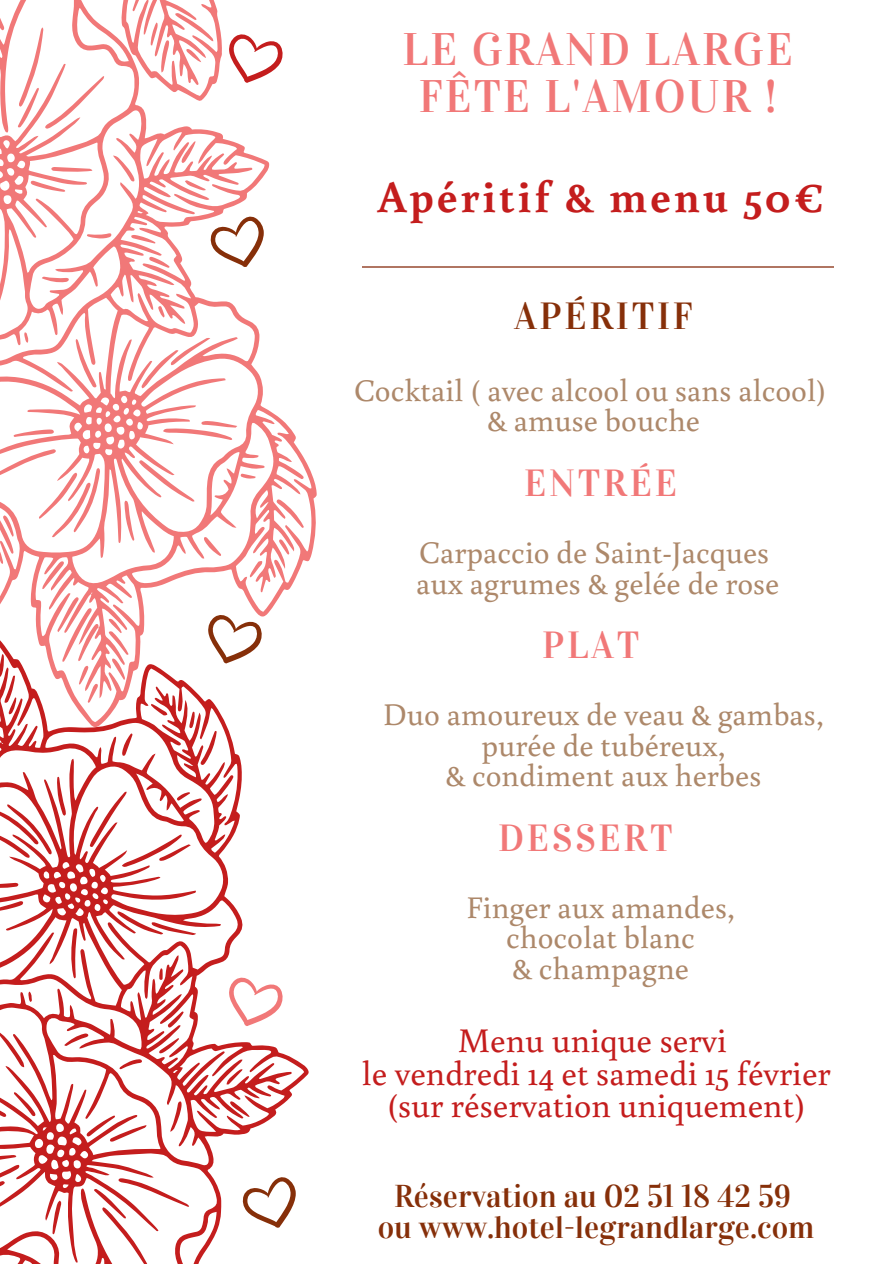
<style>
.page{position:relative;width:894px;height:1264px;background:#fff}
.page>*{position:absolute;margin:0;border:0;box-sizing:border-box;transform-origin:0 0}
.t1{font:45.3px/47.2px "Vidaloka";letter-spacing:.045em;color:#f17878;text-align:center}
.t2{font:700 45px "Buenard";letter-spacing:.075em;color:#c41d1d}
.t3{font:37.65px "Vidaloka";letter-spacing:.075em;color:#f17878}
.t4{font:37.65px "Vidaloka";letter-spacing:.075em;color:#862f09}
.t5{font:34.5px/32.7px "Buenard";color:#c41d1d;text-align:center}
.t6{font:31.5px "Buenard";color:#ad886a}
.t7{font:31.5px "Vidaloka";color:#862f09}
</style>
<div class="page">
<svg style="left:0;top:5px;width:317px;height:535px"></svg>
<svg style="left:13px;top:428px;width:41px;height:11px"></svg>
<svg style="left:163px;top:421px;width:74px;height:19px"></svg>
<svg style="left:0;top:446px;width:100px;height:94px"></svg>
<svg style="left:0;top:5px;width:6px;height:25px"></svg>
<svg style="left:42px;top:276px;width:27px;height:7px"></svg>
<svg style="left:87px;top:232px;width:24px;height:7px"></svg>
<svg style="left:141px;top:336px;width:69px;height:54px"></svg>
<svg style="left:203px;top:537px;width:19px;height:3px"></svg>
<svg style="left:240px;top:473px;width:15px;height:6px"></svg>
<svg style="left:275px;top:499px;width:30px;height:29px"></svg>
<svg style="left:278px;top:539px;width:12px;height:1px"></svg>
<svg style="left:73px;top:339px;width:25px;height:48px"></svg>
<svg style="left:123px;top:460px;width:73px;height:80px"></svg>
<svg style="left:23px;top:332px;width:6px;height:11px"></svg>
<svg style="left:131px;top:235px;width:25px;height:8px"></svg>
<svg style="left:149px;top:257px;width:21px;height:11px"></svg>
<svg style="left:158px;top:306px;width:7px;height:11px"></svg>
<svg style="left:0;top:540px;width:315px;height:723px"></svg>
<svg style="left:0;top:1163px;width:21px;height:38px"></svg>
<svg style="left:94px;top:1157px;width:95px;height:106px"></svg>
<svg style="left:42px;top:1200px;width:30px;height:34px"></svg>
<svg style="left:0;top:1027px;width:26px;height:44px"></svg>
<svg style="left:0;top:1085px;width:7px;height:43px"></svg>
<svg style="left:14px;top:1087px;width:22px;height:32px"></svg>
<svg style="left:0;top:653px;width:24px;height:62px"></svg>
<svg style="left:84px;top:1115px;width:63px;height:27px"></svg>
<svg style="left:161px;top:1100px;width:30px;height:31px"></svg>
<svg style="left:63px;top:1031px;width:26px;height:15px"></svg>
<svg style="left:118px;top:1056px;width:24px;height:15px"></svg>
<svg style="left:116px;top:733px;width:23px;height:23px"></svg>
<svg style="left:229px;top:1096px;width:21px;height:25px"></svg>
<svg style="left:223px;top:1068px;width:22px;height:17px"></svg>
<svg style="left:150px;top:699px;width:17px;height:20px"></svg>
<svg style="left:184px;top:711px;width:42px;height:54px"></svg>
<svg style="left:26px;top:991px;width:8px;height:11px"></svg>
<svg style="left:157px;top:1037px;width:24px;height:16px"></svg>
<svg style="left:165px;top:1010px;width:22px;height:18px"></svg>
<svg style="left:0;top:776px;width:196px;height:204px"></svg>
<svg style="left:206px;top:213px;width:66px;height:61px"></svg>
<svg style="left:238px;top:1173px;width:66px;height:62px"></svg>
<svg style="left:219px;top:969px;width:69px;height:65px"></svg>
<svg style="left:198px;top:607px;width:69px;height:65px"></svg>
<svg style="left:18px;top:0;width:270px;height:192px"></svg>
<hr style="left:362px;top:266px;width:471px;height:1px;background:#b07562">
<p class="t1" style="left:402px;top:26px;width:391px">LE GRAND LARGE<br>FÊTE L'AMOUR !</p>
<p class="t2" style="left:377px;top:166px;width:448px">Apéritif &amp; menu 50€</p>
<p class="t4" style="left:514px;top:294px;width:180px">APÉRITIF</p>
<p class="t6" style="left:354px;top:368px;width:473px">Cocktail ( avec alcool ou sans alcool)</p>
<p class="t6" style="left:487px;top:398px;width:214px">&amp; amuse bouche</p>
<h3 class="t3" style="left:524px;top:460px;width:154px">ENTRÉE</h3>
<p class="t6" style="left:419px;top:530px;width:351px">Carpaccio de Saint-Jacques</p>
<h1 class="t6" style="left:416px;top:561px;width:365px">aux agrumes &amp; gelée de rose</h1>
<p class="t3" style="left:542px;top:623px;width:99px">PLAT</p>
<p class="t6" style="left:383px;top:692px;width:441px">Duo amoureux de veau &amp; gambas,</p>
<p class="t6" style="left:481px;top:723px;width:245px">purée de tubéreux,</p>
<p class="t6" style="left:445px;top:753px;width:317px">&amp; condiment aux herbes</p>
<p class="t3" style="left:498px;top:815px;width:176px">DESSERT</p>
<p class="t6" style="left:466px;top:885px;width:269px">Finger aux amandes,</p>
<h3 class="t6" style="left:506px;top:915px;width:190px">chocolat blanc</h3>
<p class="t6" style="left:512px;top:946px;width:178px">&amp; champagne</p>
<h2 class="t5" style="left:362px;top:1022px;width:470px">Menu unique servi<br>le vendredi 14 et samedi 15 février (sur réservation uniquement)</h2>
<p class="t7" style="left:394px;top:1177px;width:398px">Réservation au 02 51 18 42 59</p>
<h3 class="t7" style="left:378px;top:1208px;width:438px">ou www.hotel-legrandlarge.com</h3>
</div>
